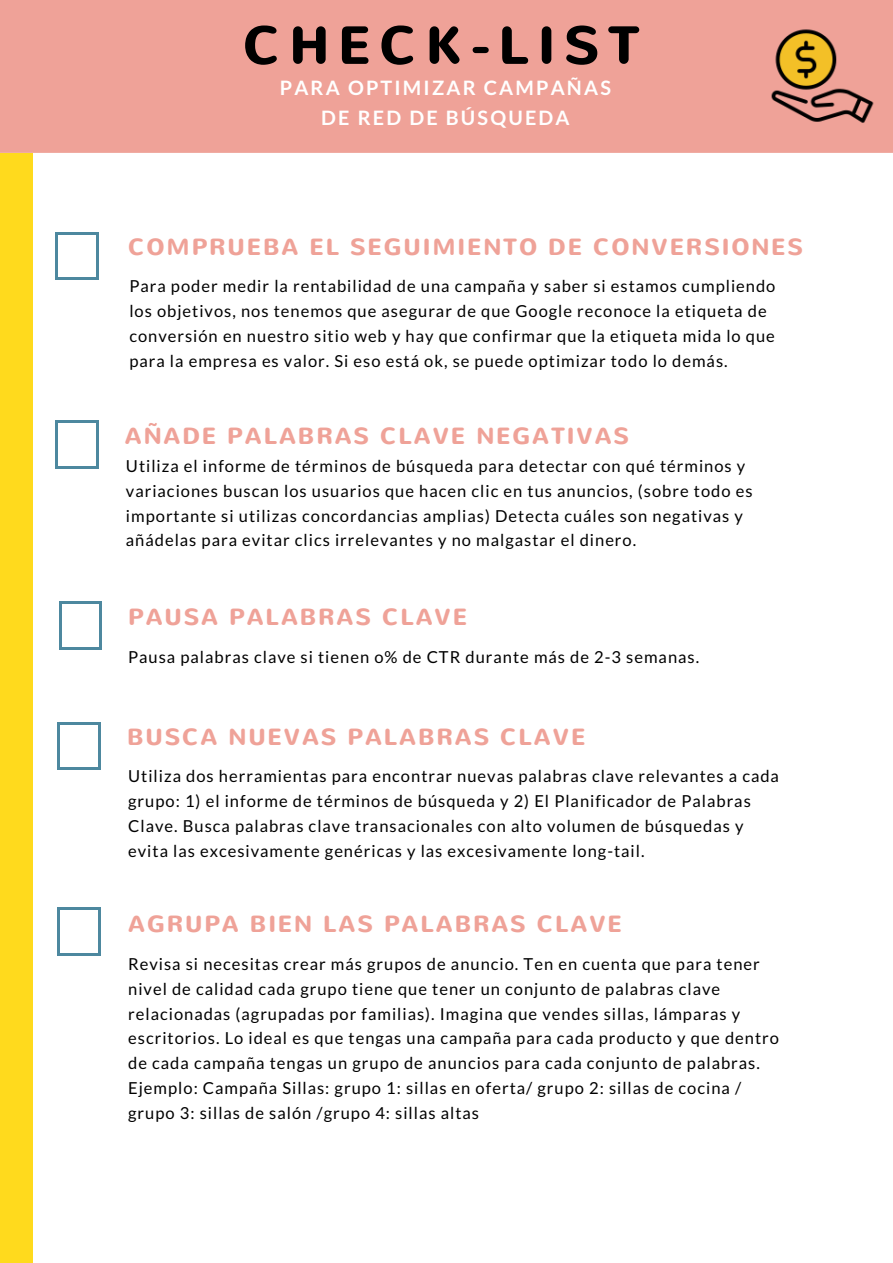
<style>
.page{position:relative;width:893px;height:1263px;background:#fff}
.page>*{position:absolute;margin:0;border:0;box-sizing:border-box;transform-origin:0 0}
.t1{font:700 52.95px "Nunito";letter-spacing:.16em;color:#000}
.t2{font:700 23.1px "Nunito";letter-spacing:.08em;color:#efa298}
.t3{font:700 19.8px/29.2px "Lato";letter-spacing:.11em;color:#fff;text-align:center}
.t4{font:16.5px/24.8px "Lato";letter-spacing:.06em;color:#000}
</style>
<div class="page">
<hr style="left:57px;top:910px;width:3px;height:43px;background:#4d889f">
<hr style="left:98px;top:910px;width:3px;height:43px;background:#4d889f">
<hr style="left:60px;top:953px;width:38px;height:2px;background:#4d889f">
<hr style="left:60px;top:907px;width:38px;height:3px;background:#4d889f">
<hr style="left:57px;top:724px;width:3px;height:43px;background:#4d889f">
<hr style="left:98px;top:724px;width:3px;height:43px;background:#4d889f">
<hr style="left:60px;top:767px;width:38px;height:3px;background:#4d889f">
<hr style="left:60px;top:722px;width:38px;height:3px;background:#4d889f">
<div style="left:0;top:153px;width:33px;height:1109px;background:#ffda1d"></div>
<div style="left:0;top:0;width:892px;height:153px;background:#efa298"></div>
<img style="left:771px;top:29px;width:103px;height:94px">
<hr style="left:55px;top:423px;width:3px;height:43px;background:#4d889f">
<hr style="left:96px;top:423px;width:3px;height:43px;background:#4d889f">
<hr style="left:58px;top:466px;width:38px;height:3px;background:#4d889f">
<hr style="left:58px;top:421px;width:38px;height:2px;background:#4d889f">
<hr style="left:59px;top:604px;width:2px;height:43px;background:#4d889f">
<hr style="left:99px;top:604px;width:3px;height:43px;background:#4d889f">
<hr style="left:61px;top:647px;width:39px;height:3px;background:#4d889f">
<hr style="left:61px;top:602px;width:39px;height:2px;background:#4d889f">
<hr style="left:55px;top:234px;width:3px;height:43px;background:#4d889f">
<hr style="left:96px;top:234px;width:3px;height:43px;background:#4d889f">
<hr style="left:58px;top:277px;width:38px;height:3px;background:#4d889f">
<hr style="left:58px;top:232px;width:38px;height:2px;background:#4d889f">
<h1 class="t1" style="left:243px;top:10px;width:398px">CHECK-LIST</h1>
<p class="t3" style="left:280px;top:73px;width:333px">PARA OPTIMIZAR CAMPAÑAS<br>DE RED DE BÚSQUEDA</p>
<h2 class="t2" style="left:128px;top:232px;width:676px">COMPRUEBA EL SEGUIMIENTO DE CONVERSIONES</h2>
<p class="t4" style="left:129px;top:274px;width:647px">Para poder medir la rentabilidad de una campaña y saber si estamos cumpliendo los objetivos, nos tenemos que asegurar de que Google reconoce la etiqueta de conversión en nuestro sitio web y hay que confirmar que la etiqueta mida lo que para la empresa es valor. Si eso está ok, se puede optimizar todo lo demás.</p>
<h2 class="t2" style="left:125px;top:420px;width:505px">AÑADE PALABRAS CLAVE NEGATIVAS</h2>
<p class="t4" style="left:126px;top:453px;width:628px">Utiliza el informe de términos de búsqueda para detectar con qué términos y variaciones buscan los usuarios que hacen clic en tus anuncios, (sobre todo es importante si utilizas concordancias amplias) Detecta cuáles son negativas y añádelas para evitar clics irrelevantes y no malgastar el dinero.</p>
<h2 class="t2" style="left:128px;top:601px;width:340px">PAUSA PALABRAS CLAVE</h2>
<p class="t4" style="left:128px;top:644px;width:572px">Pausa palabras clave si tienen o% de CTR durante más de 2-3 semanas.</p>
<h2 class="t2" style="left:127px;top:722px;width:460px">BUSCA NUEVAS PALABRAS CLAVE</h2>
<p class="t4" style="left:128px;top:764px;width:652px">Utiliza dos herramientas para encontrar nuevas palabras clave relevantes a cada grupo: 1) el informe de términos de búsqueda y 2) El Planificador de Palabras Clave. Busca palabras clave transacionales con alto volumen de búsquedas y evita las excesivamente genéricas y las excesivamente long-tail.</p>
<h2 class="t2" style="left:128px;top:908px;width:495px">AGRUPA BIEN LAS PALABRAS CLAVE</h2>
<p class="t4" style="left:128px;top:951px;width:652px">Revisa si necesitas crear más grupos de anuncio. Ten en cuenta que para tener nivel de calidad cada grupo tiene que tener un conjunto de palabras clave relacionadas (agrupadas por familias). Imagina que vendes sillas, lámparas y escritorios. Lo ideal es que tengas una campaña para cada producto y que dentro de cada campaña tengas un grupo de anuncios para cada conjunto de palabras.<br>Ejemplo: Campaña Sillas: grupo 1: sillas en oferta/ grupo 2: sillas de cocina / grupo 3: sillas de salón /grupo 4: sillas altas</p>
</div>
